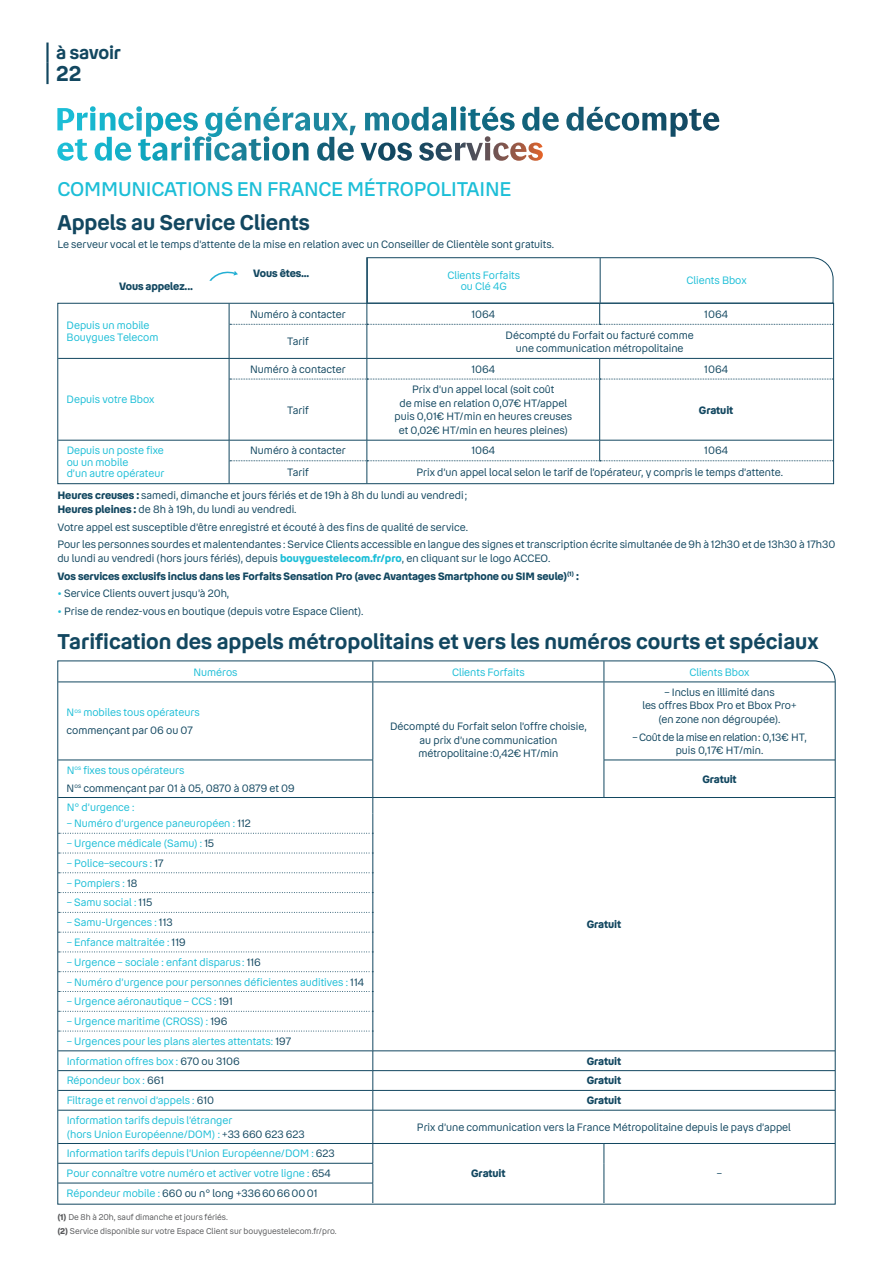
<style>
.page{position:relative;width:893px;height:1263px;background:#fff}
.page>*{position:absolute;margin:0;border:0;box-sizing:border-box;transform-origin:0 0}
.t1{font:600 21px "Bouygues Read";color:#124760}
.t2{font:500 19.5px "Bouygues Read";letter-spacing:-.01em;color:#1cbed7}
.t3{font:600 18px "Bouygues Read";letter-spacing:-.01em;color:#124760}
.t4{font:10.5px/13.5px "Bouygues Read";color:#124760;text-align:center}
.t5{font:10.5px/11.2px "Bouygues Read";color:#1cbed7}
.t6{font:700 10.5px/17.7px "Bouygues Read";letter-spacing:-.01em;color:#124760}
.t7{font:10.5px/13.5px "Bouygues Read";letter-spacing:-.03em;color:#124760;text-align:center}
.t8{font:8.25px/14px "Bouygues Read";color:#57585a}
.s1{font-weight:700}
.s2{font-weight:400}
.s3{color:#1cbed7}
.s4{font-weight:700;color:#1cbed7}
.s5{color:#124760}
</style>
<div class="page">
<hr style="left:46px;top:43px;width:3px;height:19px;background:#124760">
<hr style="left:46px;top:62px;width:3px;height:22px;background:#124760">
<hr style="left:229px;top:324px;width:1px;height:34px;background:#124760">
<hr style="left:367px;top:325px;width:1px;height:33px;background:#124760">
<hr style="left:58px;top:358px;width:171px;height:1px;background:#124760">
<hr style="left:229px;top:358px;width:138px;height:1px;background:#124760">
<hr style="left:367px;top:358px;width:233px;height:1px;background:#124760">
<hr style="left:600px;top:358px;width:232px;height:1px;background:#124760">
<hr style="left:229px;top:379px;width:1px;height:61px;background:#124760">
<hr style="left:367px;top:379px;width:1px;height:61px;background:#124760">
<hr style="left:599px;top:379px;width:1px;height:61px;background:#124760">
<svg style="left:229px;top:359px;width:603px;height:21px"></svg>
<hr style="left:58px;top:440px;width:171px;height:1px;background:#124760">
<svg style="left:229px;top:440px;width:603px;height:42px"></svg>
<svg style="left:205px;top:257px;width:629px;height:68px"></svg>
<svg style="left:57px;top:660px;width:779px;height:545px"></svg>
<svg style="left:57px;top:106px;width:662px;height:55px"></svg>
<h3 class="t3" style="left:56px;top:42px;width:66px">à savoir</h3>
<h1 class="t1" style="left:56px;top:61px;width:27px">22</h1>
<h2 class="t2" style="left:57px;top:178px;width:455px">COMMUNICATIONS EN FRANCE MÉTROPOLITAINE</h2>
<h1 class="t1" style="left:57px;top:210px;width:254px">Appels au Service Clients</h1>
<p class="t4" style="left:57px;top:237px;width:498px">Le serveur vocal et le temps d’attente de la mise en relation avec un Conseiller de Clientèle sont gratuits.</p>
<p class="t6" style="left:119px;top:278px;width:75px">Vous appelez...</p>
<p class="t5" style="left:67px;top:320px;width:93px">Depuis un mobile<br>Bouygues Telecom</p>
<p class="t5" style="left:67px;top:394px;width:89px">Depuis votre Bbox</p>
<p class="t6" style="left:253px;top:264px;width:58px">Vous êtes…</p>
<p class="t5" style="left:447px;top:269px;width:74px;text-align:center">Clients Forfaits ou Clé 4G</p>
<p class="t5" style="left:686px;top:275px;width:62px">Clients Bbox</p>
<p class="t4" style="left:250px;top:308px;width:97px">Numéro à contacter</p>
<p class="t4" style="left:471px;top:308px;width:25px">1064</p>
<p class="t4" style="left:704px;top:308px;width:25px">1064</p>
<p class="t4" style="left:287px;top:335px;width:23px">Tarif</p>
<p class="t4" style="left:506px;top:328px;width:190px">Décompté du Forfait ou facturé comme une communication métropolitaine</p>
<p class="t4" style="left:250px;top:362px;width:97px">Numéro à contacter</p>
<p class="t4" style="left:471px;top:362px;width:25px">1064</p>
<p class="t4" style="left:704px;top:362px;width:25px">1064</p>
<p class="t4" style="left:287px;top:403px;width:23px">Tarif</p>
<p class="t4" style="left:394px;top:383px;width:179px">Prix d’un appel local (soit coût<br>de mise en relation 0,07€ HT/appel puis 0,01€ HT/min en heures creuses et 0,02€ HT/min en heures pleines)</p>
<p class="t6" style="left:699px;top:401px;width:36px">Gratuit</p>
<p class="t5" style="left:67px;top:445px;width:99px">Depuis un poste fixe ou un mobile<br>d’un autre opérateur</p>
<p class="t4" style="left:250px;top:444px;width:97px">Numéro à contacter</p>
<p class="t4" style="left:471px;top:444px;width:25px">1064</p>
<p class="t4" style="left:704px;top:444px;width:25px">1064</p>
<p class="t4" style="left:287px;top:466px;width:23px">Tarif</p>
<p class="t4" style="left:416px;top:466px;width:368px">Prix d’un appel local selon le tarif de l’opérateur, y compris le temps d’attente.</p>
<p class="t4" style="left:57px;top:489px;width:411px;text-align:left"><span class="s1">Heures creuses :</span> samedi, dimanche et jours fériés et de 19h à 8h du lundi au vendredi ;<br><span class="s1">Heures pleines :</span> de 8h à 19h, du lundi au vendredi.</p>
<p class="t4" style="left:57px;top:518px;width:779px;line-height:17.7px;text-align:left">Votre appel est susceptible d’être enregistré et écouté à des fins de qualité de service.<br>Pour les personnes sourdes et malentendantes : Service Clients accessible en langue des signes et transcription écrite simultanée de 9h à 12h30 et de 13h30 à 17h30</p>
<p class="t6" style="left:57px;top:550px;width:523px"><span class="s2">du lundi au vendredi (hors jours fériés), depuis</span> <span class="s3">bouyguestelecom.fr/pro</span><span class="s2">, en cliquant sur le logo ACCEO.<br></span>Vos services exclusifs inclus dans les Forfaits Sensation Pro (avec Avantages Smartphone ou SIM seule)<sup>(1)</sup> :</p>
<p class="t4" style="left:57px;top:587px;width:173px"><span class="s4">•</span> Service Clients ouvert jusqu’à 20h,</p>
<p class="t4" style="left:57px;top:605px;width:308px"><span class="s4">•</span> Prise de rendez-vous en boutique (depuis votre Espace Client).</p>
<h1 class="t1" style="left:57px;top:629px;width:763px">Tarification des appels métropolitains et vers les numéros courts et spéciaux</h1>
<p class="t5" style="left:193px;top:666px;width:46px">Numéros</p>
<p class="t5" style="left:452px;top:666px;width:74px">Clients Forfaits</p>
<p class="t5" style="left:689px;top:666px;width:62px">Clients Bbox</p>
<p class="t5" style="left:67px;top:703px;width:135px;line-height:17.7px">N<sup>os</sup> mobiles tous opérateurs <span class="s5">commençant par 06 ou 07</span></p>
<p class="t4" style="left:642px;top:685px;width:156px">– Inclus en illimité dans<br>les offres Bbox Pro et Bbox Pro+ (en zone non dégroupée).</p>
<p class="t7" style="left:632px;top:730px;width:176px">– Coût de la mise en relation: 0,13€ HT, puis 0,17€ HT/min.</p>
<p class="t4" style="left:390px;top:720px;width:198px">Décompté du Forfait selon l’offre choisie, au prix d’une communication métropolitaine:0,42€ HT/min</p>
<p class="t4" style="left:67px;top:761px;width:230px;line-height:17.7px;text-align:left"><span class="s3">N</span><sup>os</sup> <span class="s3">fixes tous opérateurs<br></span>N<sup>os</sup> commençant par 01 à 05, 0870 à 0879 et 09</p>
<p class="t6" style="left:702px;top:770px;width:36px">Gratuit</p>
<p class="t5" style="left:67px;top:802px;width:69px">N° d’urgence :</p>
<p class="t5" style="left:67px;top:818px;width:186px">– Numéro d’urgence paneuropéen : <span class="s5">112</span></p>
<p class="t5" style="left:67px;top:838px;width:149px">– Urgence médicale (Samu) : <span class="s5">15</span></p>
<p class="t5" style="left:67px;top:858px;width:99px">– Police–secours : <span class="s5">17</span></p>
<p class="t5" style="left:67px;top:877px;width:72px">– Pompiers : <span class="s5">18</span></p>
<p class="t5" style="left:67px;top:897px;width:87px">– Samu social : <span class="s5">115</span></p>
<p class="t5" style="left:67px;top:917px;width:108px">– Samu-Urgences : <span class="s5">113</span></p>
<p class="t5" style="left:67px;top:937px;width:121px">– Enfance maltraitée : <span class="s5">119</span></p>
<p class="t5" style="left:67px;top:956px;width:196px">– Urgence – sociale : enfant disparus: <span class="s5">116</span></p>
<p class="t5" style="left:67px;top:976px;width:299px">– Numéro d’urgence pour personnes déficientes auditives : <span class="s5">114</span></p>
<p class="t5" style="left:67px;top:996px;width:168px">– Urgence aéronautique – CCS : <span class="s5">191</span></p>
<p class="t5" style="left:67px;top:1016px;width:162px">– Urgence maritime (CROSS) : <span class="s5">196</span></p>
<p class="t5" style="left:67px;top:1031px;width:226px;line-height:19.8px">– Urgences pour les plans alertes attentats: <span class="s5">197<br></span>Information offres box : <span class="s5">670 ou 3106</span></p>
<p class="t6" style="left:587px;top:916px;width:36px">Gratuit</p>
<p class="t6" style="left:587px;top:1052px;width:36px">Gratuit</p>
<p class="t5" style="left:67px;top:1075px;width:99px">Répondeur box : <span class="s5">661</span></p>
<p class="t6" style="left:587px;top:1072px;width:36px">Gratuit</p>
<p class="t5" style="left:67px;top:1095px;width:149px">Filtrage et renvoi d’appels : <span class="s5">610</span></p>
<p class="t6" style="left:587px;top:1092px;width:36px">Gratuit</p>
<p class="t5" style="left:67px;top:1114px;width:240px;line-height:13.5px">Information tarifs depuis l’étranger<br>(hors Union Européenne/DOM) : <span class="s5">+33 660 623 623</span></p>
<p class="t4" style="left:417px;top:1120px;width:375px">Prix d’une communication vers la France Métropolitaine depuis le pays d’appel</p>
<p class="t5" style="left:67px;top:1144px;width:270px;line-height:19.8px">Information tarifs depuis l’Union Européenne/DOM : <span class="s5">623<br></span>Pour connaître votre numéro et activer votre ligne : <span class="s5">654</span></p>
<p class="t6" style="left:471px;top:1165px;width:36px">Gratuit</p>
<p class="t4" style="left:717px;top:1167px;width:7px">–</p>
<p class="t4" style="left:67px;top:1187px;width:252px"><span class="s3">Répondeur mobile :</span> 660 ou n° long +33660660001</p>
<p class="t8" style="left:57px;top:1211px;width:281px"><span class="s1">(1)</span> De 8h à 20h, sauf dimanche et jours fériés.<br><span class="s1">(2)</span> Service disponible sur votre Espace Client sur bouyguestelecom.fr/pro.</p>
</div>
